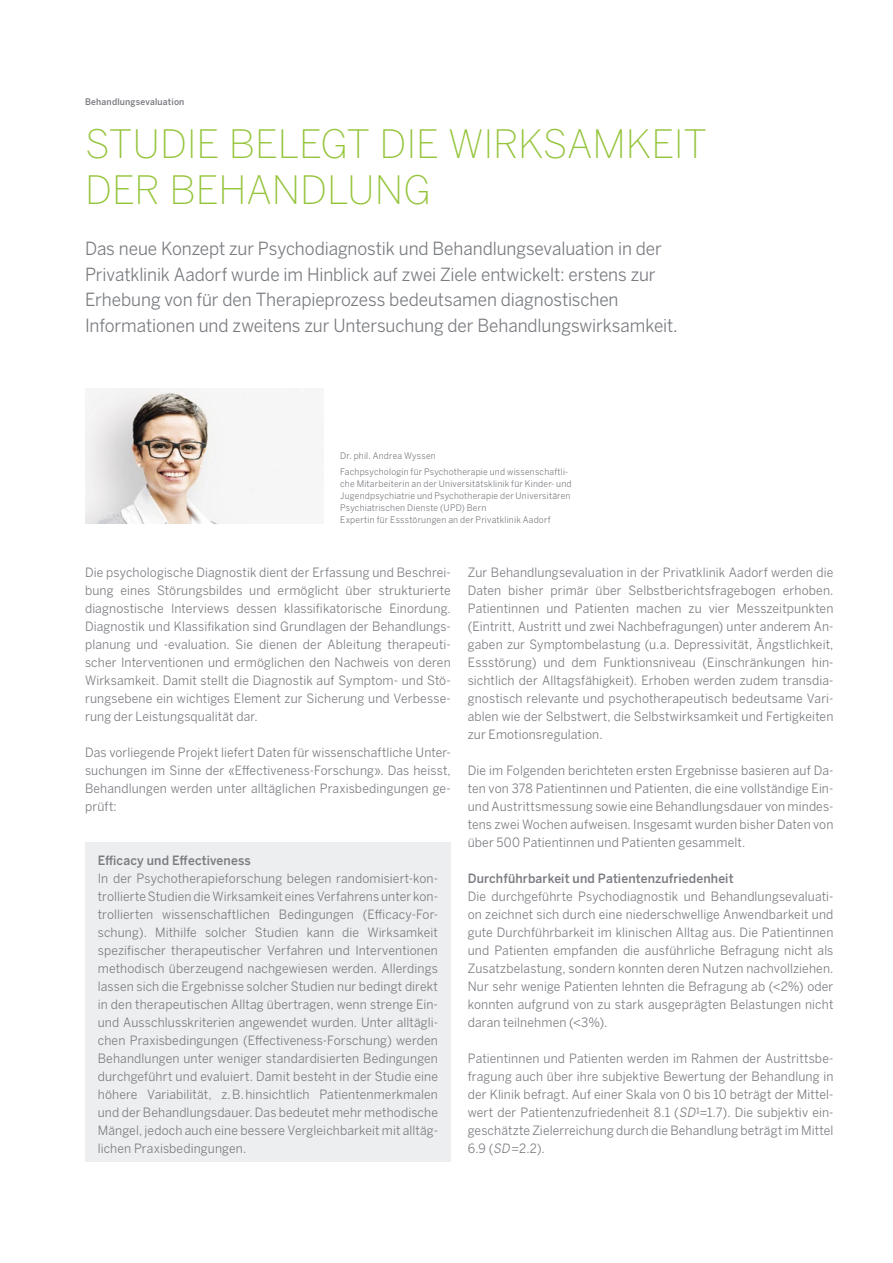
<style>
.page{position:relative;width:893px;height:1263px;background:#fff}
.page>*{position:absolute;margin:0;border:0;box-sizing:border-box;transform-origin:0 0}
.t1{font:200 38.85px/45.9px "Benton Sans";letter-spacing:-.005em;color:#94c43a}
.t2{font:18px/25.5px "Benton Sans";letter-spacing:-.005em;color:#787b80;scale:.95 1}
.t3{font:12.75px/18px "Benton Sans";letter-spacing:.01em;color:#787b80;text-align:justify;scale:.95 1}
.t4{font:500 12.75px "Benton Sans";letter-spacing:.01em;color:#787b80;scale:.95 1}
.t5{font:9px/12px "Benton Sans";letter-spacing:.025em;color:#787b80;scale:.95 1}
.t6{font:500 9px "Benton Sans";letter-spacing:.02em;color:#787b80;scale:.95 1}
.s1{font-style:italic}
</style>
<div class="page">
<img style="left:85px;top:388px;width:212px;height:135px">
<div style="left:85px;top:842px;width:366px;height:34px;background:#edeeef"></div>
<div style="left:85px;top:860px;width:366px;height:302px;background:#edeeef"></div>
<p class="t6" style="left:85px;top:96px;width:106px">Behandlungsevaluation</p>
<h1 class="t1" style="left:85px;top:120px;width:624px">STUDIE BELEGT DIE WIRKSAMKEIT<br>DER BEHANDLUNG</h1>
<p class="t2" style="left:85px;top:236px;width:625px">Das neue Konzept zur Psychodiagnostik und Behandlungsevaluation in der Privatklinik Aadorf wurde im Hinblick auf zwei Ziele entwickelt: erstens zur Erhebung von für den Therapieprozess bedeutsamen diagnostischen Informationen und zweitens zur Untersuchung der Behandlungswirksamkeit.</p>
<p class="t5" style="left:340px;top:448px;width:242px;line-height:16.2px">Dr. phil. Andrea Wyssen<br>Fachpsychologin für Psychotherapie und wissenschaftli-</p>
<p class="t5" style="left:340px;top:478px;width:245px">che Mitarbeiterin an der Universitätsklinik für Kinder- und Jugendpsychiatrie und Psychotherapie der Universitären Psychiatrischen Dienste (UPD) Bern<br>Expertin für Essstörungen an der Privatklinik Aadorf</p>
<p class="t3" style="left:85px;top:563px;width:386px">Die psychologische Diagnostik dient der Erfassung und Beschrei&shy;bung eines Störungsbildes und ermöglicht über strukturierte diagnostische Interviews dessen klassifikatorische Einordung.<br>Diagnostik und Klassifikation sind Grundlagen der Behandlungs&shy;planung und -evaluation. Sie dienen der Ableitung therapeuti&shy;scher Interventionen und ermöglichen den Nachweis von deren Wirksamkeit. Damit stellt die Diagnostik auf Symptom- und Stö&shy;rungsebene ein wichtiges Element zur Sicherung und Verbesse&shy;rung der Leistungsqualität dar.</p>
<p class="t3" style="left:85px;top:744px;width:386px">Das vorliegende Projekt liefert Daten für wissenschaftliche Unter&shy;suchungen im Sinne der «Effectiveness-Forschung». Das heisst, Behandlungen werden unter alltäglichen Praxisbedingungen ge&shy;prüft:</p>
<p class="t4" style="left:98px;top:853px;width:163px">Efficacy und Effectiveness</p>
<p class="t3" style="left:98px;top:869px;width:360px;text-align:left">In der Psychotherapieforschung belegen randomisiert-kon&shy;trollierte Studien die Wirksamkeit eines Verfahrens unter kon&shy;trollierten wissenschaftlichen Bedingungen (Efficacy-For&shy;schung). Mithilfe solcher Studien kann die Wirksamkeit spezifischer therapeutischer Verfahren und Interventionen methodisch überzeugend nachgewiesen werden. Allerdings lassen sich die Ergebnisse solcher Studien nur bedingt direkt in den therapeutischen Alltag übertragen, wenn strenge Ein&shy;und Ausschlusskriterien angewendet wurden. Unter alltägli&shy;chen Praxisbedingungen (Effectiveness-Forschung) werden Behandlungen unter weniger standardisierten Bedingungen durchgeführt und evaluiert. Damit besteht in der Studie eine höhere Variabilität, z.B.hinsichtlich Patientenmerkmalen und der Behandlungsdauer. Das bedeutet mehr methodische Mängel, jedoch auch eine bessere Vergleichbarkeit mit alltäg&shy;lichen Praxisbedingungen.</p>
<p class="t3" style="left:468px;top:564px;width:386px">Zur Behandlungsevaluation in der Privatklinik Aadorf werden die Daten bisher primär über Selbstberichtsfragebogen erhoben.<br>Patientinnen und Patienten machen zu vier Messzeitpunkten (Eintritt, Austritt und zwei Nachbefragungen) unter anderem An&shy;gaben zur Symptombelastung (u.a. Depressivität, Ängstlichkeit, Essstörung) und dem Funktionsniveau (Einschränkungen hin&shy;sichtlich der Alltagsfähigkeit). Erhoben werden zudem transdia&shy;gnostisch relevante und psychotherapeutisch bedeutsame Vari&shy;ablen wie der Selbstwert, die Selbstwirksamkeit und Fertigkeiten zur Emotionsregulation.</p>
<p class="t3" style="left:468px;top:762px;width:386px">Die im Folgenden berichteten ersten Ergebnisse basieren auf Da&shy;ten von 378 Patientinnen und Patienten, die eine vollständige Ein&shy;und Austrittsmessung sowie eine Behandlungsdauer von mindes&shy;tens zwei Wochen aufweisen. Insgesamt wurden bisher Daten von über 500 Patientinnen und Patienten gesammelt.</p>
<p class="t4" style="left:468px;top:871px;width:281px">Durchführbarkeit und Patientenzufriedenheit</p>
<p class="t3" style="left:468px;top:888px;width:386px">Die durchgeführte Psychodiagnostik und Behandlungsevaluati&shy;on zeichnet sich durch eine niederschwellige Anwendbarkeit und gute Durchführbarkeit im klinischen Alltag aus. Die Patientinnen und Patienten empfanden die ausführliche Befragung nicht als Zusatzbelastung, sondern konnten deren Nutzen nachvollziehen.<br>Nur sehr wenige Patienten lehnten die Befragung ab (&lt;2%) oder konnten aufgrund von zu stark ausgeprägten Belastungen nicht daran teilnehmen (&lt;3%).</p>
<p class="t3" style="left:468px;top:1050px;width:386px">Patientinnen und Patienten werden im Rahmen der Austrittsbe&shy;fragung auch über ihre subjektive Bewertung der Behandlung in der Klinik befragt. Auf einer Skala von 0 bis 10 beträgt der Mittel&shy;wert der Patientenzufriedenheit 8.1 (<span class="s1">SD</span>¹=1.7). Die subjektiv ein&shy;geschätzte Zielerreichung durch die Behandlung beträgt im Mittel 6.9 (<span class="s1">SD</span>=2.2).</p>
</div>
